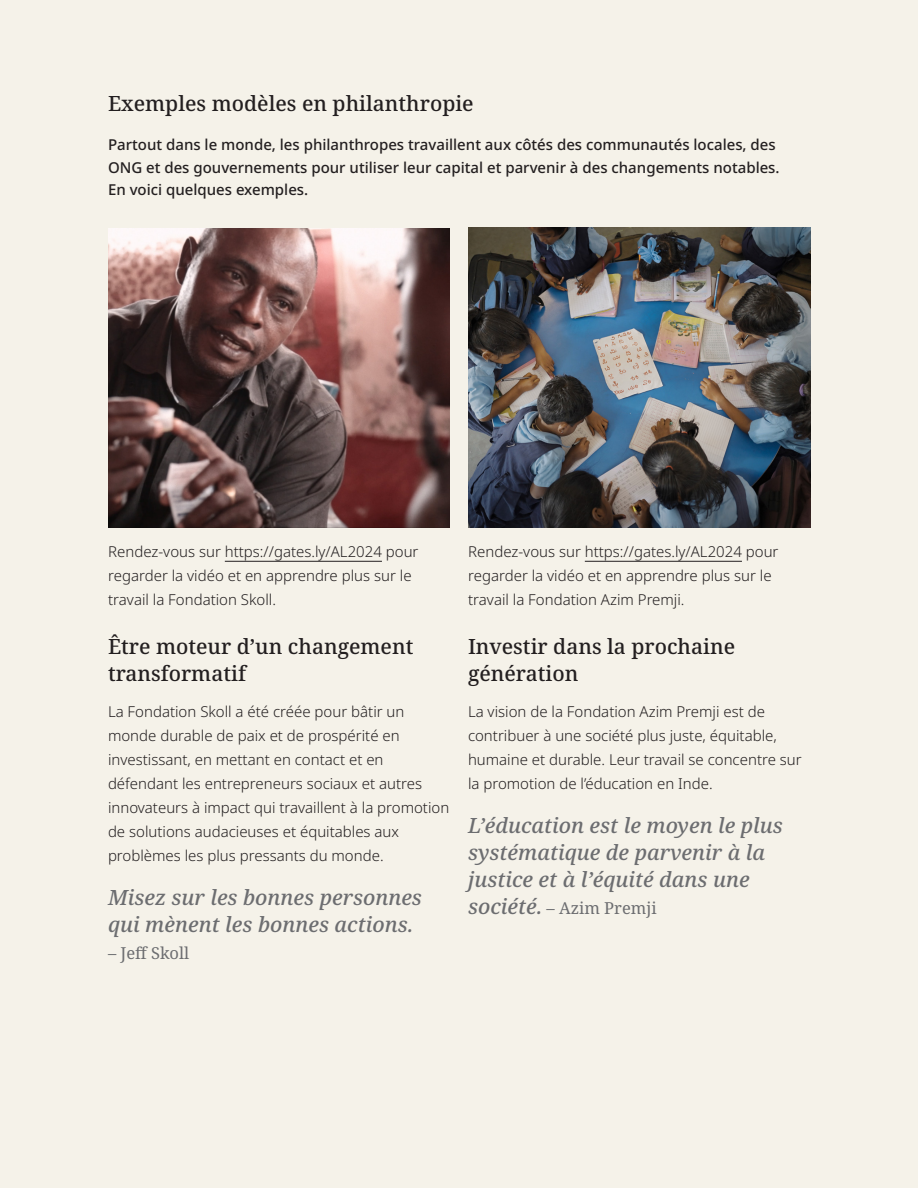
<style>
.page{position:relative;width:918px;height:1188px;background:#f5f2e9}
.page>*{position:absolute;margin:0;border:0;box-sizing:border-box;transform-origin:0 0}
.Pullquote_02{font:italic 500 21px/27px "Noto Serif";color:#6c6d70}
.Exemplar_Title{font:500 21px/27px "Noto Serif";color:#231f20}
.Header_02{font:500 21px "Noto Serif";color:#231f20}
.Pullquote_02-2{font:16.5px "Noto Serif";color:#6c6d70}
.Body_Copy{font:300 15px/24px "Noto Sans";color:#231f20}
.Intro_paragraph{font:500 15px/22.5px "Noto Sans";color:#231f20}
.s1{font-weight:500;font-style:italic;font-size:21px}
</style>
<div class="page">
<hr style="left:225px;top:561px;width:157px;height:1px;background:#231f20">
<hr style="left:585px;top:561px;width:157px;height:1px;background:#231f20">
<img style="left:108px;top:228px;width:342px;height:300px">
<img style="left:468px;top:228px;width:342px;height:300px">
<p class="Header_02" style="left:108px;top:89px;width:367px">Exemples modèles en philanthropie</p>
<p class="Intro_paragraph" style="left:108px;top:134px;width:673px">Partout dans le monde, les philanthropes travaillent aux côtés des communautés locales, des<br>ONG et des gouvernements pour utiliser leur capital et parvenir à des changements notables.<br>En voici quelques exemples.</p>
<p class="Body_Copy" style="left:108px;top:540px;width:312px">Rendez-vous sur https://gates.ly/AL2024 pour regarder la vidéo et en apprendre plus sur le travail la Fondation Skoll.</p>
<p class="Body_Copy" style="left:468px;top:540px;width:312px">Rendez-vous sur https://gates.ly/AL2024 pour regarder la vidéo et en apprendre plus sur le travail la Fondation Azim Premji.</p>
<p class="Exemplar_Title" style="left:108px;top:633px;width:307px">Être moteur d’un changement transformatif</p>
<p class="Body_Copy" style="left:108px;top:700px;width:343px">La Fondation Skoll a été créée pour bâtir un monde durable de paix et de prospérité en investissant, en mettant en contact et en défendant les entrepreneurs sociaux et autres innovateurs à impact qui travaillent à la promotion de solutions audacieuses et équitables aux problèmes les plus pressants du monde.</p>
<p class="Pullquote_02" style="left:108px;top:884px;width:316px">Misez sur les bonnes personnes qui mènent les bonnes actions.</p>
<p class="Pullquote_02-2" style="left:108px;top:942px;width:83px">– Jeff Skoll</p>
<p class="Exemplar_Title" style="left:468px;top:633px;width:269px">Investir dans la prochaine génération</p>
<p class="Body_Copy" style="left:468px;top:700px;width:335px">La vision de la Fondation Azim Premji est de contribuer à une société plus juste, équitable, humaine et durable. Leur travail se concentre sur la promotion de l’éducation en Inde.</p>
<p class="Pullquote_02" style="left:468px;top:812px;width:316px">L’éducation est le moyen le plus systématique de parvenir à la justice et à l’équité dans une</p>
<p class="Pullquote_02-2" style="left:468px;top:897px;width:190px"><span class="s1">société.</span> – Azim Premji</p>
</div>
